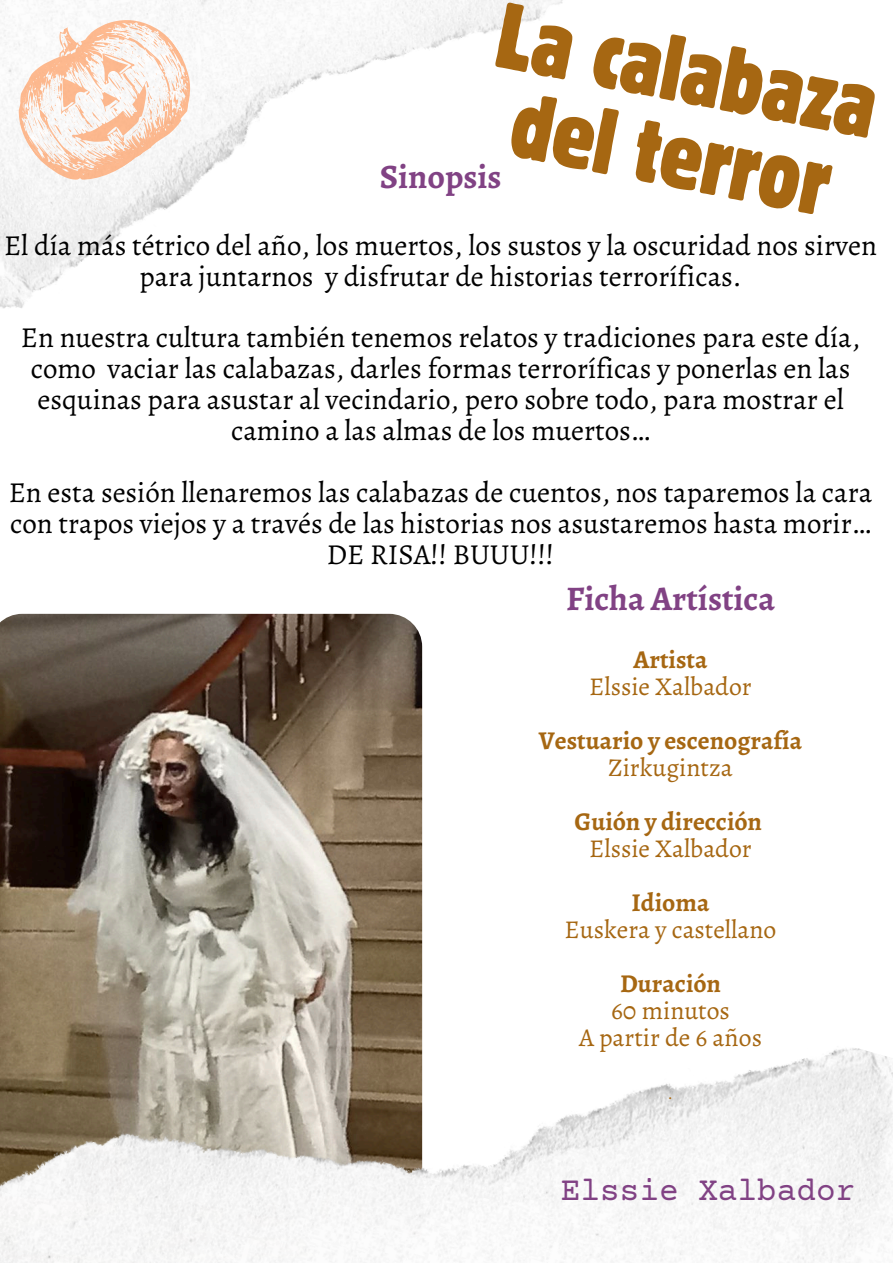
<style>
.page{position:relative;width:893px;height:1263px;background:#fff}
.page>*{position:absolute;margin:0;border:0;box-sizing:border-box;transform-origin:0 0}
.t1{font:condensed 92.4px/84.9px "Block W1 G";color:#a66712;text-align:center}
.t2{font:700 34.5px "Alegreya";color:#814284}
.t3{font:700 34.2px "Alegreya";color:#814284}
.t4{font:32.78px "Courier Prime";color:#814284}
.t5{font:28.95px/30.9px "Alegreya";color:#000;text-align:center}
.t6{font:25.65px/27px "Alegreya";color:#a66712;text-align:center}
.t7{font:700 25.65px/27px "Alegreya";color:#a66712;text-align:center}
.t8{font:16.65px "Alegreya";color:#a66712}
.s1{font-weight:700}
.s2{font-weight:400}
</style>
<div class="page">
<img style="left:0;top:614px;width:422px;height:189px">
<img style="left:0;top:803px;width:893px;height:460px">
<img style="left:0;top:0;width:563px;height:309px">
<svg style="left:0;top:0;width:215px;height:204px"></svg>
<h2 class="t1" style="left:506px;top:-9px;width:386px;rotate:11deg">La calabaza del terror</h2>
<h4 class="t3" style="left:380px;top:153px;width:123px">Sinopsis</h4>
<h4 class="t5" style="left:4px;top:229px;width:874px">El día más tétrico del año, los muertos, los sustos y la oscuridad nos sirven para juntarnos y disfrutar de historias terroríficas.</h4>
<h4 class="t5" style="left:21px;top:322px;width:840px">En nuestra cultura también tenemos relatos y tradiciones para este día, como vaciar las calabazas, darles formas terroríficas y ponerlas en las esquinas para asustar al vecindario, pero sobre todo, para mostrar el camino a las almas de los muertos…</h4>
<h2 class="t5" style="left:9px;top:477px;width:865px">En esta sesión llenaremos las calabazas de cuentos, nos taparemos la cara con trapos viejos y a través de las historias nos asustaremos hasta morir…<br>DE RISA!! BUUU!!!</h2>
<h5 class="t2" style="left:566px;top:575px;width:211px">Ficha Artística</h5>
<h5 class="t6" style="left:589px;top:646px;width:164px"><span class="s1">Artista<br></span>Elssie Xalbador</h5>
<h5 class="t7" style="left:539px;top:727px;width:265px">Vestuario y escenografía<br><span class="s2">Zirkugintza</span></h5>
<h5 class="t7" style="left:574px;top:808px;width:189px">Guión y dirección<br><span class="s2">Elssie Xalbador</span></h5>
<h5 class="t6" style="left:564px;top:889px;width:213px"><span class="s1">Idioma<br></span>Euskera y castellano</h5>
<p class="t6" style="left:579px;top:970px;width:184px"><span class="s1">Duración<br></span>60 minutos<br>A partir de 6 años</p>
<p class="t8" style="left:668px;top:1082px;width:7px">.</p>
<p class="t4" style="left:561px;top:1174px;width:296px">Elssie Xalbador</p>
</div>
